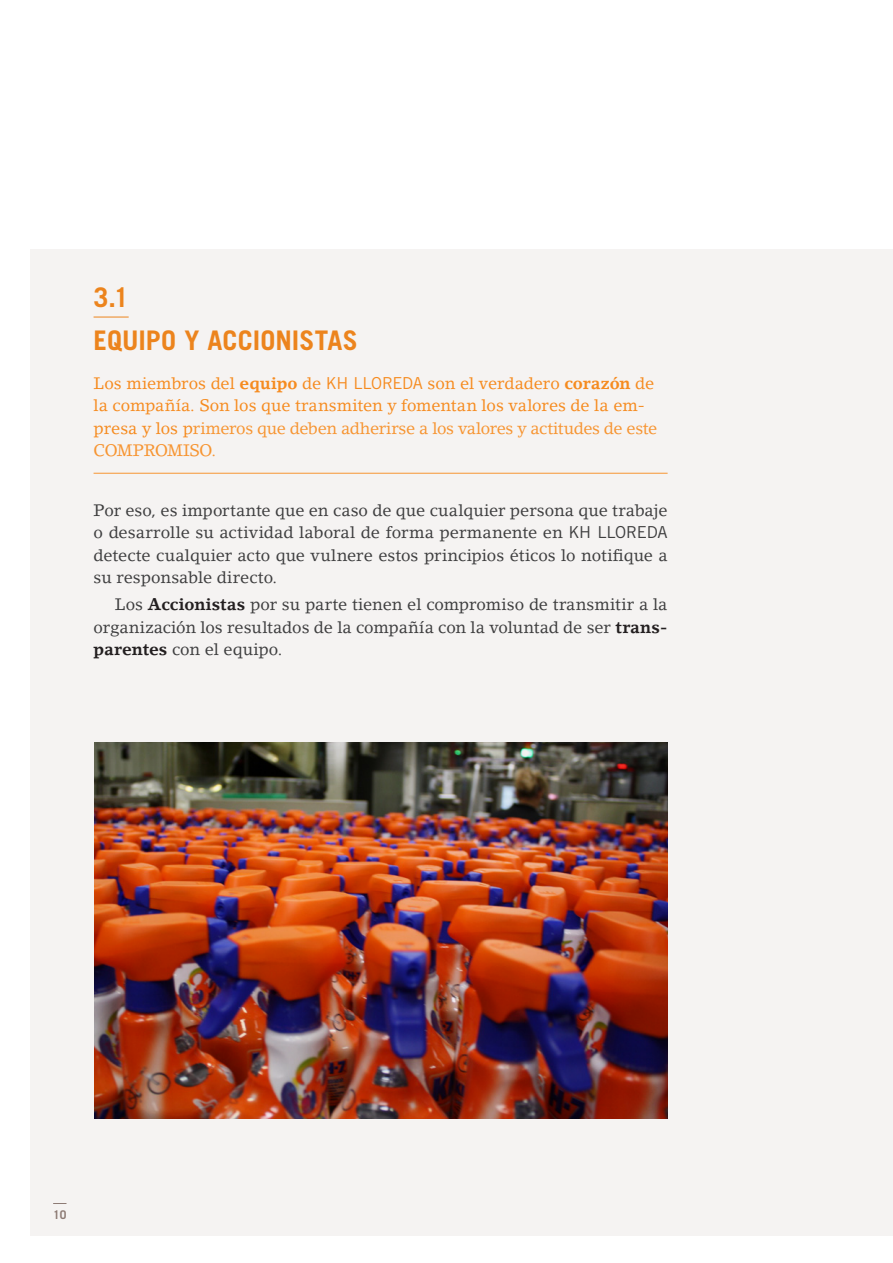
<style>
.page{position:relative;width:893px;height:1263px;background:#fff}
.page>*{position:absolute;margin:0;border:0;box-sizing:border-box;transform-origin:0 0}
.t1{font:700 27px "Trade Gothic LT Std";color:#f68b1f}
.t2{font:16.5px/22.5px "Lino Letter Std";letter-spacing:-.005em;color:#3e3e3f;text-align:justify}
.t3{font:16.5px/22.5px "Lino Letter Std";letter-spacing:-.01em;color:#f68b1f}
.t4{font:700 12px "Trade Gothic LT Std";color:#93827c}
.s1{font-weight:700}
.s2{font-family:"Trade Gothic LT Std"}
.s3{color:#f79532}
.s4{font-weight:700;color:#231f20}
</style>
<div class="page">
<img style="left:30px;top:250px;width:863px;height:986px">
<hr style="left:94px;top:473px;width:574px;height:1px;background:#f79532">
<p class="t1" style="left:94px;top:280px;width:37px">3.1</p>
<p class="t1" style="left:94px;top:324px;width:266px">EQUIPO Y ACCIONISTAS</p>
<p class="t3" style="left:94px;top:371px;width:565px">Los miembros del <span class="s1">equipo</span> de <span class="s2">KH LLOREDA</span> son el verdadero <span class="s1">corazón</span> de la compañía. Son los que transmiten y fomentan los valores de la em&shy;presa y los p<span class="s3">rimeros que deben adherirse a los valores y actitudes de este COMPROMISO.</span></p>
<p class="t2" style="left:94px;top:499px;width:576px">Por eso, es importante que en caso de que cualquier persona que trabaje o desarrolle su actividad laboral de forma permanente en <span class="s2">KH LLOREDA </span>detecte cualquier acto que vulnere estos principios éticos lo notifique a su responsable directo.</p>
<p class="t2" style="left:94px;top:593px;width:576px;text-indent:21px">Los <span class="s4">Accionistas</span> por su parte tienen el compromiso de transmitir a la organización los resultados de la compañía con la voluntad de ser <span class="s4">trans&shy;parentes</span> con el equipo.</p>
<p class="t4" style="left:53px;top:1207px;width:15px">10</p>
</div>
